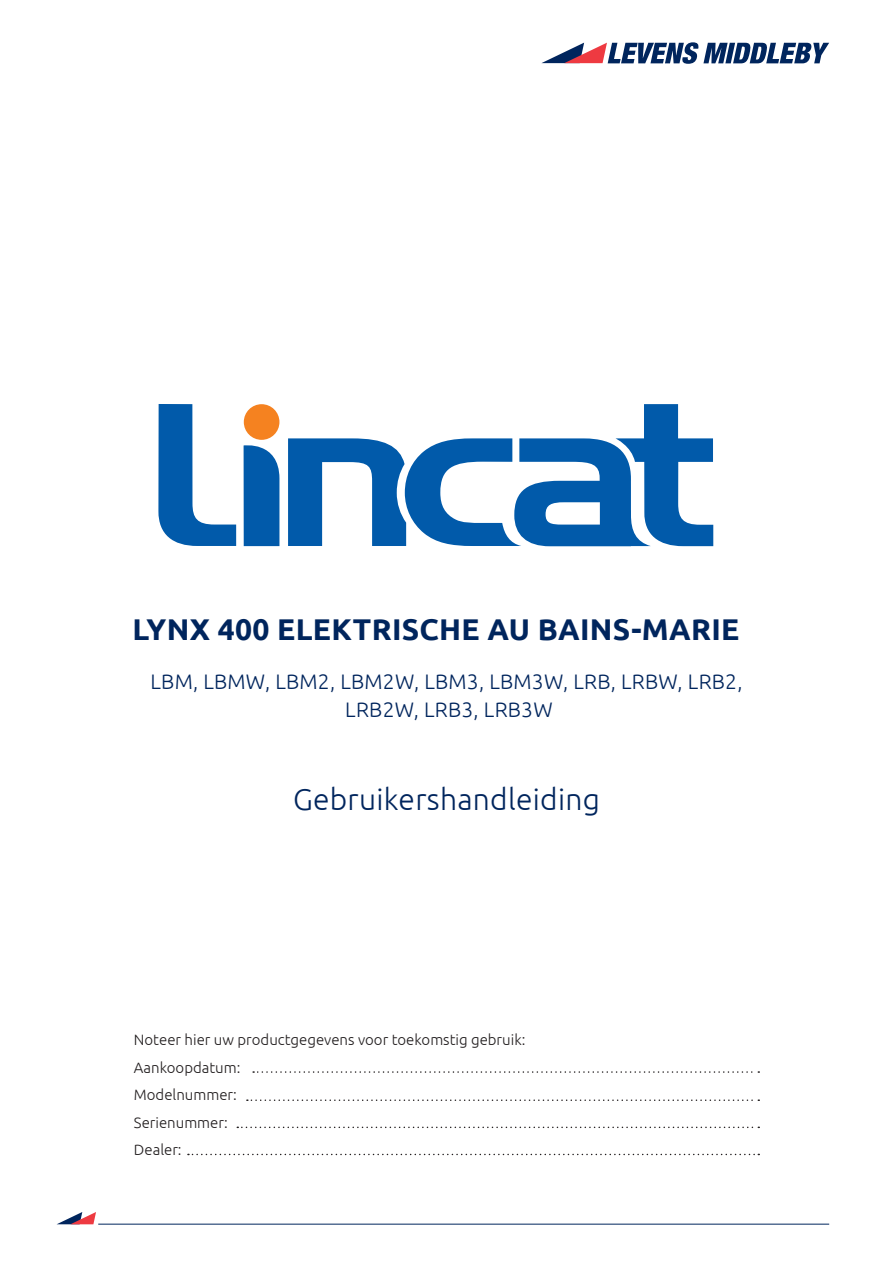
<style>
.page{position:relative;width:893px;height:1263px;background:#fff}
.page>*{position:absolute;margin:0;border:0;box-sizing:border-box;transform-origin:0 0}
.t1{font:700 30px "Ubuntu";letter-spacing:.01em;color:#00255d}
.t2{font:300 30px "Ubuntu";letter-spacing:.01em;color:#00255d}
.t3{font:300 21px "Ubuntu";letter-spacing:.01em;color:#00255d}
.t4{font:300 15px "Ubuntu";color:#231f20}
</style>
<div class="page">
<svg style="left:541px;top:42px;width:288px;height:22px"></svg>
<svg style="left:253px;top:1071px;width:506px;height:2px"></svg>
<svg style="left:247px;top:1099px;width:512px;height:2px"></svg>
<svg style="left:237px;top:1126px;width:522px;height:2px"></svg>
<svg style="left:188px;top:1154px;width:571px;height:1px"></svg>
<div style="left:244px;top:404px;width:35px;height:36px;background:#f58220;border-radius:50%"></div>
<svg style="left:158px;top:404px;width:78px;height:142px"></svg>
<div style="left:244px;top:445px;width:35px;height:101px;background:#015aaa"></div>
<svg style="left:288px;top:404px;width:425px;height:142px"></svg>
<hr style="left:98px;top:1224px;width:731px;height:1px;background:#00255d">
<svg style="left:57px;top:1212px;width:39px;height:12px"></svg>
<p class="t1" style="left:132px;top:611px;width:608px">LYNX 400 ELEKTRISCHE AU BAINS-MARIE</p>
<p class="t3" style="left:150px;top:668px;width:593px">LBM, LBMW, LBM2, LBM2W, LBM3, LBM3W, LRB, LRBW, LRB2,</p>
<p class="t3" style="left:345px;top:697px;width:209px">LRB2W, LRB3, LRB3W</p>
<p class="t2" style="left:293px;top:781px;width:308px">Gebruikershandleiding</p>
<p class="t4" style="left:134px;top:1030px;width:393px">Noteer hier uw productgegevens voor toekomstig gebruik:</p>
<p class="t4" style="left:134px;top:1058px;width:108px">Aankoopdatum:</p>
<p class="t4" style="left:134px;top:1086px;width:104px">Modelnummer:</p>
<p class="t4" style="left:134px;top:1113px;width:95px">Serienummer:</p>
<p class="t4" style="left:134px;top:1141px;width:49px">Dealer:</p>
</div>
